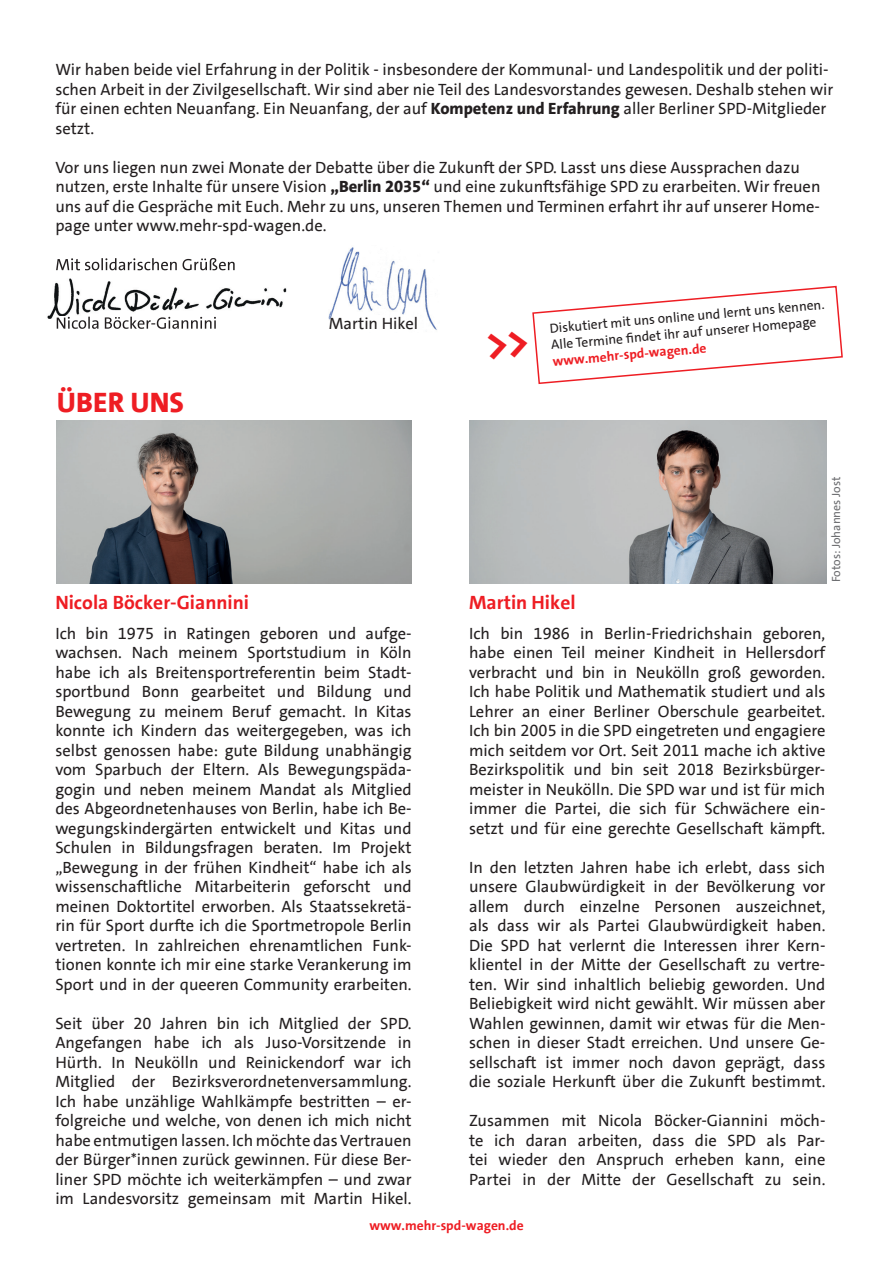
<style>
.page{position:relative;width:893px;height:1263px;background:#fff}
.page>*{position:absolute;margin:0;border:0;box-sizing:border-box;transform-origin:0 0}
.t1{font:800 28.5px "SPD The Sans";letter-spacing:.005em;color:#ee1d23}
.t2{font:700 19.5px "SPD The Sans";color:#ee1d23}
.t3{font:16.5px/19.5px "SPD The Sans";color:#231f20;text-align:justify}
.t4{font:13.5px/16.5px "SPD The Sans";color:#231f20}
.t5{font:700 13.5px "SPD The Sans";color:#ee1d23}
.t6{font:12px "SPD The Sans";color:#6d6e71}
.s1{font-weight:800}
</style>
<div class="page">
<img style="left:328px;top:247px;width:109px;height:83px">
<img style="left:57px;top:421px;width:355px;height:163px">
<img style="left:469px;top:421px;width:358px;height:163px">
<img style="left:47px;top:270px;width:240px;height:59px">
<img style="left:115px;top:258px;width:120px;height:12px">
<img style="left:56px;top:258px;width:59px;height:12px">
<img style="left:111px;top:317px;width:176px;height:12px">
<img style="left:57px;top:317px;width:54px;height:12px">
<svg style="left:532px;top:285px;width:311px;height:99px"></svg>
<p class="t3" style="left:55px;top:61px;width:779px;text-align:left">Wir haben beide viel Erfahrung in der Politik - insbesondere der Kommunal- und Landespolitik und der politi&shy;schen Arbeit in der Zivilgesellschaft. Wir sind aber nie Teil des Landesvorstandes gewesen. Deshalb stehen wir für einen echten Neuanfang. Ein Neuanfang, der auf <span class="s1">Kompetenz und Erfahrung</span> aller Berliner SPD-Mitglieder setzt.</p>
<p class="t3" style="left:55px;top:159px;width:767px;text-align:left">Vor uns liegen nun zwei Monate der Debatte über die Zukunft der SPD. Lasst uns diese Aussprachen dazu nutzen, erste Inhalte für unsere Vision <span class="s1">„Berlin 2035“</span> und eine zukunftsfähige SPD zu erarbeiten. Wir freuen uns auf die Gespräche mit Euch. Mehr zu uns, unseren Themen und Terminen erfahrt ihr auf unserer Home&shy;page unter www.mehr-spd-wagen.de.</p>
<h1 class="t1" style="left:57px;top:387px;width:129px">ÜBER UNS</h1>
<p class="t3" style="left:329px;top:315px;width:91px">Martin Hikel</p>
<p class="t2" style="left:55px;top:594px;width:195px">Nicola Böcker-Giannini</p>
<p class="t3" style="left:55px;top:625px;width:358px">Ich bin 1975 in Ratingen geboren und aufge&shy;wachsen. Nach meinem Sportstudium in Köln habe ich als Breitensportreferentin beim Stadt&shy;sportbund Bonn gearbeitet und Bildung und Bewegung zu meinem Beruf gemacht. In Kitas konnte ich Kindern das weitergegeben, was ich selbst genossen habe: gute Bildung unabhängig vom Sparbuch der Eltern. Als Bewegungspäda&shy;gogin und neben meinem Mandat als Mitglied des Abgeordnetenhauses von Berlin, habe ich Be&shy;wegungskindergärten entwickelt und Kitas und Schulen in Bildungsfragen beraten. Im Projekt „Bewegung in der frühen Kindheit“ habe ich als wissenschaftliche Mitarbeiterin geforscht und meinen Doktortitel erworben. Als Staatssekretä&shy;rin für Sport durfte ich die Sportmetropole Berlin vertreten. In zahlreichen ehrenamtlichen Funk&shy;tionen konnte ich mir eine starke Verankerung im Sport und in der queeren Community erarbeiten.</p>
<p class="t3" style="left:55px;top:1015px;width:358px">Seit über 20 Jahren bin ich Mitglied der SPD.<br>Angefangen habe ich als Juso-Vorsitzende in Hürth. In Neukölln und Reinickendorf war ich Mitglied der Bezirksverordnetenversammlung.<br>Ich habe unzählige Wahlkämpfe bestritten – er&shy;folgreiche und welche, von denen ich mich nicht habe entmutigen lassen. Ich möchte das Vertrauen der Bürger*innen zurück gewinnen. Für diese Ber&shy;liner SPD möchte ich weiterkämpfen – und zwar im Landesvorsitz gemeinsam mit Martin Hikel.</p>
<p class="t4" style="left:549px;top:321px;width:277px;rotate:-5deg">Diskutiert mit uns online und lernt uns kennen.<br>Alle Termine fi ndet ihr auf unserer Homepage</p>
<p class="t5" style="left:552px;top:356px;width:156px;rotate:-5deg">www.mehr-spd-wagen.de</p>
<p class="t6" style="left:831px;top:582px;width:107px;rotate:-90deg">Fotos: Johannes Jost</p>
<p class="t2" style="left:469px;top:594px;width:108px">Martin Hikel</p>
<p class="t3" style="left:469px;top:625px;width:358px">Ich bin 1986 in Berlin-Friedrichshain geboren, habe einen Teil meiner Kindheit in Hellersdorf verbracht und bin in Neukölln groß geworden.<br>Ich habe Politik und Mathematik studiert und als Lehrer an einer Berliner Oberschule gearbeitet.<br>Ich bin 2005 in die SPD eingetreten und engagiere mich seitdem vor Ort. Seit 2011 mache ich aktive Bezirkspolitik und bin seit 2018 Bezirksbürger&shy;meister in Neukölln. Die SPD war und ist für mich immer die Partei, die sich für Schwächere ein&shy;setzt und für eine gerechte Gesellschaft kämpft.</p>
<p class="t3" style="left:469px;top:859px;width:358px">In den letzten Jahren habe ich erlebt, dass sich unsere Glaubwürdigkeit in der Bevölkerung vor allem durch einzelne Personen auszeichnet, als dass wir als Partei Glaubwürdigkeit haben.<br>Die SPD hat verlernt die Interessen ihrer Kern&shy;klientel in der Mitte der Gesellschaft zu vertre&shy;ten. Wir sind inhaltlich beliebig geworden. Und Beliebigkeit wird nicht gewählt. Wir müssen aber Wahlen gewinnen, damit wir etwas für die Men&shy;schen in dieser Stadt erreichen. Und unsere Ge&shy;sellschaft ist immer noch davon geprägt, dass die soziale Herkunft über die Zukunft bestimmt.</p>
<p class="t3" style="left:469px;top:1112px;width:358px">Zusammen mit Nicola Böcker-Giannini möch&shy;te ich daran arbeiten, dass die SPD als Par&shy;tei wieder den Anspruch erheben kann, eine Partei in der Mitte der Gesellschaft zu sein.</p>
<p class="t5" style="left:369px;top:1220px;width:156px">www.mehr-spd-wagen.de</p>
</div>
